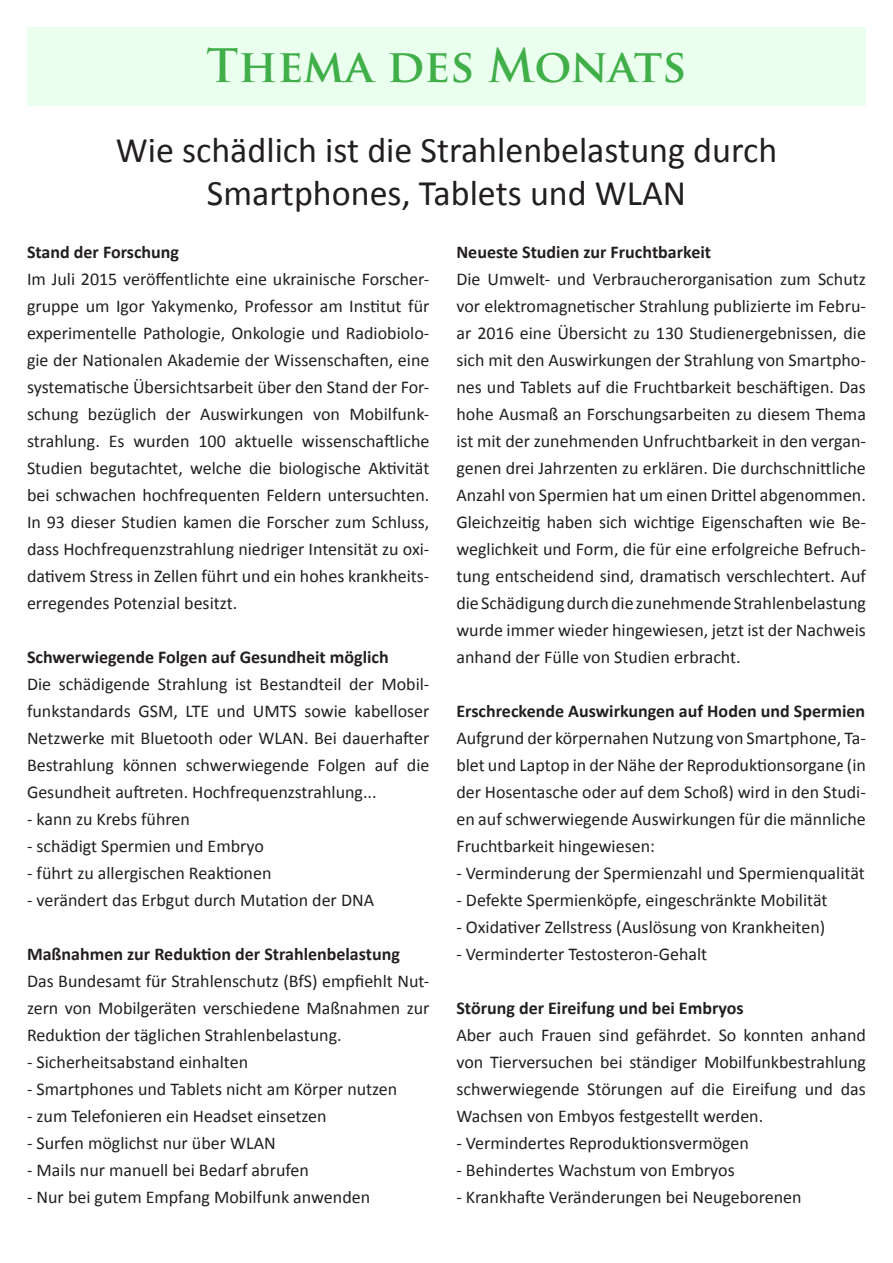
<style>
.page{position:relative;width:893px;height:1263px;background:#fff}
.page>*{position:absolute;margin:0;border:0;box-sizing:border-box;transform-origin:0 0}
.t1{font:700 45px "Trajan Pro";color:#40ae49}
.t2{font:36px "Calibri";color:#231f20}
.t3{font:18px/27px "Calibri";color:#231f20;text-align:justify}
.t4{font:700 18px "Calibri";color:#231f20}
</style>
<div class="page">
<div style="left:27px;top:27px;width:839px;height:78px;background:#eaffee"></div>
<p class="t1" style="left:206px;top:37px;width:482px">Thema des Monats</p>
<p class="t2" style="left:116px;top:127px;width:663px">Wie schädlich ist die Strahlenbelastung durch</p>
<p class="t2" style="left:207px;top:170px;width:481px">Smartphones, Tablets und WLAN</p>
<p class="t4" style="left:27px;top:241px;width:154px">Stand der Forschung</p>
<p class="t3" style="left:27px;top:266px;width:404px">Im Juli 2015 veröffentlichte eine ukrainische Forscher&shy;gruppe um Igor Yakymenko, Professor am Institut für experimentelle Pathologie, Onkologie und Radiobiolo&shy;gie der Nationalen Akademie der Wissenschaften, eine systematische Übersichtsarbeit über den Stand der For&shy;schung bezüglich der Auswirkungen von Mobilfunk&shy;strahlung. Es wurden 100 aktuelle wissenschaftliche Studien begutachtet, welche die biologische Aktivität bei schwachen hochfrequenten Feldern untersuchten.<br>In 93 dieser Studien kamen die Forscher zum Schluss, dass Hochfrequenzstrahlung niedriger Intensität zu oxi&shy;dativem Stress in Zellen führt und ein hohes krankheits&shy;erregendes Potenzial besitzt.</p>
<p class="t4" style="left:27px;top:646px;width:363px">Schwerwiegende Folgen auf Gesundheit möglich</p>
<p class="t3" style="left:27px;top:671px;width:404px">Die schädigende Strahlung ist Bestandteil der Mobil&shy;funkstandards GSM, LTE und UMTS sowie kabelloser Netzwerke mit Bluetooth oder WLAN. Bei dauerhafter Bestrahlung können schwerwiegende Folgen auf die Gesundheit auftreten. Hochfrequenzstrahlung...</p>
<p class="t3" style="left:27px;top:806px;width:165px">- kann zu Krebs führen</p>
<p class="t3" style="left:27px;top:833px;width:239px">- schädigt Spermien und Embryo</p>
<p class="t3" style="left:27px;top:860px;width:246px">- führt zu allergischen Reaktionen</p>
<p class="t3" style="left:27px;top:887px;width:349px">- verändert das Erbgut durch Mutation der DNA</p>
<p class="t4" style="left:27px;top:943px;width:374px">Maßnahmen zur Reduktion der Strahlenbelastung</p>
<p class="t3" style="left:27px;top:968px;width:404px">Das Bundesamt für Strahlenschutz (BfS) empfiehlt Nut&shy;zern von Mobilgeräten verschiedene Maßnahmen zur Reduktion der täglichen Strahlenbelastung.</p>
<p class="t3" style="left:27px;top:1049px;width:223px">- Sicherheitsabstand einhalten</p>
<p class="t3" style="left:27px;top:1076px;width:372px">- Smartphones und Tablets nicht am Körper nutzen</p>
<p class="t3" style="left:27px;top:1103px;width:301px">- zum Telefonieren ein Headset einsetzen</p>
<p class="t3" style="left:27px;top:1130px;width:250px">- Surfen möglichst nur über WLAN</p>
<p class="t3" style="left:27px;top:1157px;width:283px">- Mails nur manuell bei Bedarf abrufen</p>
<p class="t3" style="left:27px;top:1184px;width:345px">- Nur bei gutem Empfang Mobilfunk anwenden</p>
<p class="t4" style="left:456px;top:241px;width:256px">Neueste Studien zur Fruchtbarkeit</p>
<p class="t3" style="left:456px;top:266px;width:411px">Die Umwelt- und Verbraucherorganisation zum Schutz vor elektromagnetischer Strahlung publizierte im Febru&shy;ar 2016 eine Übersicht zu 130 Studienergebnissen, die sich mit den Auswirkungen der Strahlung von Smartpho&shy;nes und Tablets auf die Fruchtbarkeit beschäftigen. Das hohe Ausmaß an Forschungsarbeiten zu diesem Thema ist mit der zunehmenden Unfruchtbarkeit in den vergan&shy;genen drei Jahrzenten zu erklären. Die durchschnittliche Anzahl von Spermien hat um einen Drittel abgenommen.<br>Gleichzeitig haben sich wichtige Eigenschaften wie Be&shy;weglichkeit und Form, die für eine erfolgreiche Befruch&shy;tung entscheidend sind, dramatisch verschlechtert. Auf die Schädigung durch die zunehmende Strahlenbelastung wurde immer wieder hingewiesen, jetzt ist der Nachweis anhand der Fülle von Studien erbracht.</p>
<p class="t4" style="left:456px;top:700px;width:410px">Erschreckende Auswirkungen auf Hoden und Spermien</p>
<p class="t3" style="left:456px;top:725px;width:411px">Aufgrund der körpernahen Nutzung von Smartphone, Ta&shy;blet und Laptop in der Nähe der Reproduktionsorgane (in der Hosentasche oder auf dem Schoß) wird in den Studi&shy;en auf schwerwiegende Auswirkungen für die männliche Fruchtbarkeit hingewiesen:</p>
<p class="t3" style="left:456px;top:860px;width:410px">- Verminderung der Spermienzahl und Spermienqualität</p>
<p class="t3" style="left:456px;top:887px;width:373px">- Defekte Spermienköpfe, eingeschränkte Mobilität</p>
<p class="t3" style="left:456px;top:914px;width:370px">- Oxidativer Zellstress (Auslösung von Krankheiten)</p>
<p class="t3" style="left:456px;top:941px;width:252px">- Verminderter Testosteron-Gehalt</p>
<p class="t4" style="left:456px;top:997px;width:289px">Störung der Eireifung und bei Embryos</p>
<p class="t3" style="left:456px;top:1022px;width:411px">Aber auch Frauen sind gefährdet. So konnten anhand von Tierversuchen bei ständiger Mobilfunkbestrahlung schwerwiegende Störungen auf die Eireifung und das Wachsen von Embyos festgestellt werden.</p>
<p class="t3" style="left:456px;top:1130px;width:294px">- Vermindertes Reproduktionsvermögen</p>
<p class="t3" style="left:456px;top:1157px;width:280px">- Behindertes Wachstum von Embryos</p>
<p class="t3" style="left:456px;top:1184px;width:347px">- Krankhafte Veränderungen bei Neugeborenen</p>
</div>
